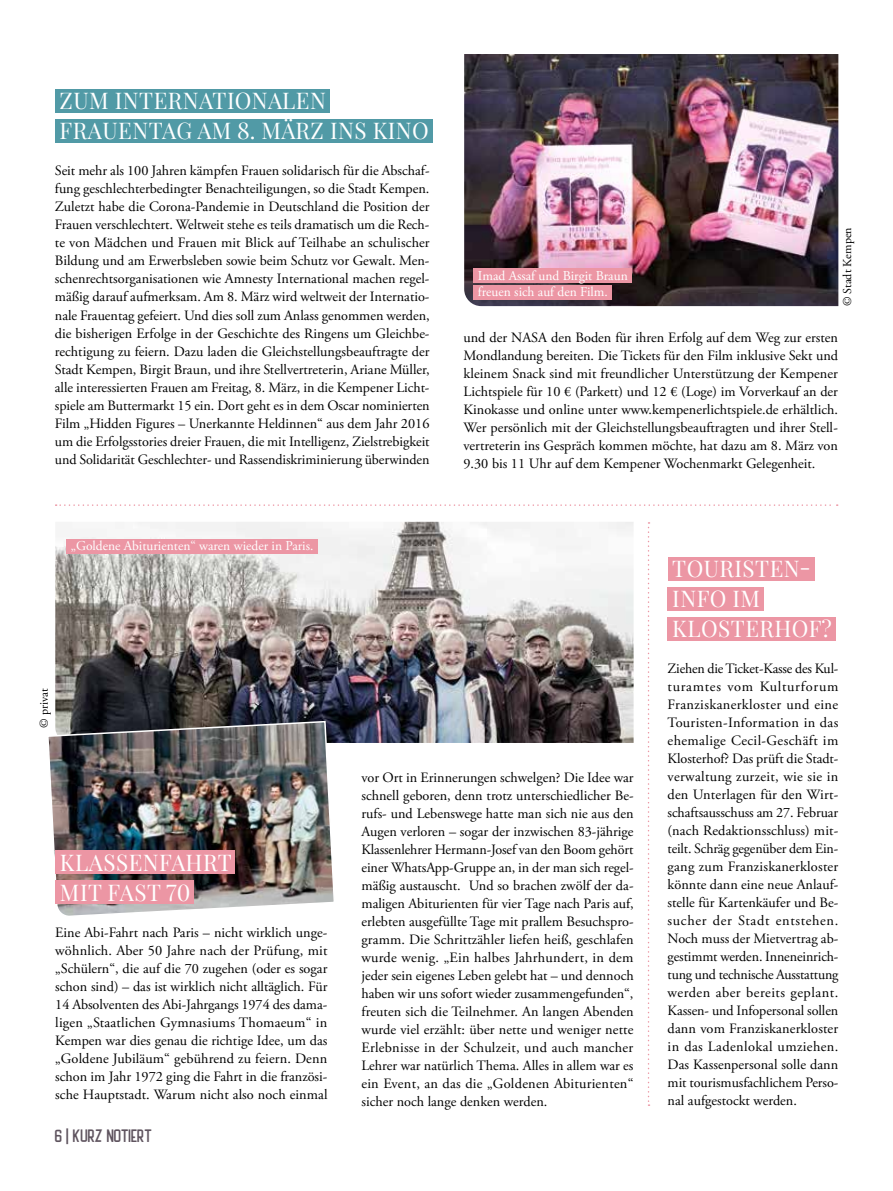
<style>
.page{position:relative;width:893px;height:1191px;background:#fff}
.page>*{position:absolute;margin:0;border:0;box-sizing:border-box;transform-origin:0 0}
.t1{font:22.5px/30px "Playfair Display";letter-spacing:.02em;color:#fff}
.t2{font:18px "HANDLER";color:#5f545f}
.t3{font:14.25px/18px "Adobe Garamond Pro";color:#000;text-align:justify}
.t4{font:13.5px/16.5px "Adobe Garamond Pro";color:#fff}
.t5{font:12px "Adobe Garamond Pro";color:#000}
</style>
<div class="page">
<img style="left:55px;top:522px;width:579px;height:221px">
<svg style="left:648px;top:522px;width:1px;height:584px"></svg>
<div style="left:55px;top:89px;width:275px;height:24px;background:#519aa6"></div>
<div style="left:55px;top:119px;width:378px;height:24px;background:#519aa6"></div>
<svg style="left:56px;top:504px;width:782px;height:2px"></svg>
<img style="left:464px;top:54px;width:374px;height:252px">
<div style="left:474px;top:269px;width:158px;height:14px;background:#ec96a4"></div>
<div style="left:474px;top:285px;width:138px;height:15px;background:#ec96a4"></div>
<div style="left:67px;top:539px;width:251px;height:15px;background:#ec96a4"></div>
<div style="left:668px;top:557px;width:146px;height:23px;background:#ec96a4"></div>
<div style="left:668px;top:587px;width:96px;height:23px;background:#ec96a4"></div>
<div style="left:668px;top:617px;width:168px;height:23px;background:#ec96a4"></div>
<img style="left:48px;top:720px;width:288px;height:196px">
<div style="left:55px;top:850px;width:180px;height:24px;background:#ec96a4"></div>
<div style="left:55px;top:880px;width:139px;height:24px;background:#ec96a4"></div>
<h1 class="t1" style="left:60px;top:84px;width:371px">ZUM INTERNATIONALEN<br>FRAUENTAG AM 8. MÄRZ INS KINO</h1>
<p class="t3" style="left:55px;top:162px;width:376px">Seit mehr als 100 Jahren kämpfen Frauen solidarisch für die Abschaf&shy;fung geschlechterbedingter Benachteiligungen, so die Stadt Kempen.<br>Zuletzt habe die Corona-Pandemie in Deutschland die Position der Frauen verschlechtert. Weltweit stehe es teils dramatisch um die Rech&shy;te von Mädchen und Frauen mit Blick auf Teilhabe an schulischer Bildung und am Erwerbsleben sowie beim Schutz vor Gewalt. Men&shy;schenrechtsorganisationen wie Amnesty International machen regel&shy;mäßig darauf aufmerksam. Am 8. März wird weltweit der Internatio&shy;nale Frauentag gefeiert. Und dies soll zum Anlass genommen werden, die bisherigen Erfolge in der Geschichte des Ringens um Gleichbe&shy;rechtigung zu feiern. Dazu laden die Gleichstellungsbeauftragte der Stadt Kempen, Birgit Braun, und ihre Stellvertreterin, Ariane Müller, alle interessierten Frauen am Freitag, 8. März, in die Kempener Licht&shy;spiele am Buttermarkt 15 ein. Dort geht es in dem Oscar nominierten Film „Hidden Figures – Unerkannte Heldinnen“ aus dem Jahr 2016 um die Erfolgsstories dreier Frauen, die mit Intelligenz, Zielstrebigkeit und Solidarität Geschlechter- und Rassendiskriminierung überwinden</p>
<p class="t4" style="left:71px;top:538px;width:244px">„Goldene Abiturienten“ waren wieder in Paris.</p>
<p class="t4" style="left:478px;top:268px;width:151px">Imad Assaf und Birgit Braun freuen sich auf den Film.</p>
<p class="t5" style="left:840px;top:306px;width:80px;rotate:-90deg">© Stadt Kempen</p>
<p class="t3" style="left:463px;top:329px;width:376px">und der NASA den Boden für ihren Erfolg auf dem Weg zur ersten Mondlandung bereiten. Die Tickets für den Film inklusive Sekt und kleinem Snack sind mit freundlicher Unterstützung der Kempener Lichtspiele für 10 € (Parkett) und 12 € (Loge) im Vorverkauf an der Kinokasse und online unter www.kempenerlichtspiele.de erhältlich.<br>Wer persönlich mit der Gleichstellungsbeauftragten und ihrer Stell&shy;vertreterin ins Gespräch kommen möchte, hat dazu am 8. März von 9.30 bis 11 Uhr auf dem Kempener Wochenmarkt Gelegenheit.</p>
<p class="t5" style="left:37px;top:728px;width:41px;rotate:-90deg">© privat</p>
<h1 class="t1" style="left:60px;top:845px;width:173px">KLASSENFAHRT<br>MIT FAST 70</h1>
<p class="t3" style="left:55px;top:923px;width:274px">Eine Abi-Fahrt nach Paris – nicht wirklich unge&shy;wöhnlich. Aber 50 Jahre nach der Prüfung, mit „Schülern“, die auf die 70 zugehen (oder es sogar schon sind) – das ist wirklich nicht alltäglich. Für 14 Absolventen des Abi-Jahrgangs 1974 des dama&shy;ligen „Staatlichen Gymnasiums Thomaeum“ in Kempen war dies genau die richtige Idee, um das „Goldene Jubiläum“ gebührend zu feiern. Denn schon im Jahr 1972 ging die Fahrt in die französi&shy;sche Hauptstadt. Warum nicht also noch einmal</p>
<p class="t2" style="left:55px;top:1126px;width:98px">6 | KURZ NOTIERT</p>
<p class="t3" style="left:361px;top:769px;width:274px">vor Ort in Erinnerungen schwelgen? Die Idee war schnell geboren, denn trotz unterschiedlicher Be&shy;rufs- und Lebenswege hatte man sich nie aus den Augen verloren – sogar der inzwischen 83-jährige Klassenlehrer Hermann-Josef van den Boom gehört einer WhatsApp-Gruppe an, in der man sich regel&shy;mäßig austauscht. Und so brachen zwölf der da&shy;maligen Abiturienten für vier Tage nach Paris auf, erlebten ausgefüllte Tage mit prallem Besuchspro&shy;gramm. Die Schrittzähler liefen heiß, geschlafen wurde wenig. „Ein halbes Jahrhundert, in dem jeder sein eigenes Leben gelebt hat – und dennoch haben wir uns sofort wieder zusammengefunden“, freuten sich die Teilnehmer. An langen Abenden wurde viel erzählt: über nette und weniger nette Erlebnisse in der Schulzeit, und auch mancher Lehrer war natürlich Thema. Alles in allem war es ein Event, an das die „Goldenen Abiturienten“ sicher noch lange denken werden.</p>
<h1 class="t1" style="left:672px;top:552px;width:161px">TOURISTEN-<br>INFO IM<br>KLOSTERHOF?</h1>
<p class="t3" style="left:668px;top:660px;width:172px">Ziehen die Ticket-Kasse des Kul&shy;turamtes vom Kulturforum Franziskanerkloster und eine Touristen-Information in das ehemalige Cecil-Geschäft im Klosterhof? Das prüft die Stadt&shy;verwaltung zurzeit, wie sie in den Unterlagen für den Wirt&shy;schaftsausschuss am 27. Februar (nach Redaktionsschluss) mit&shy;teilt. Schräg gegenüber dem Ein&shy;gang zum Franziskanerkloster könnte dann eine neue Anlauf&shy;stelle für Kartenkäufer und Be&shy;sucher der Stadt entstehen.<br>Noch muss der Mietvertrag ab&shy;gestimmt werden. Inneneinrich&shy;tung und technische Ausstattung werden aber bereits geplant.<br>Kassen- und Infopersonal sollen dann vom Franziskanerkloster in das Ladenlokal umziehen.<br>Das Kassenpersonal solle dann mit tourismusfachlichem Perso&shy;nal aufgestockt werden.</p>
</div>
